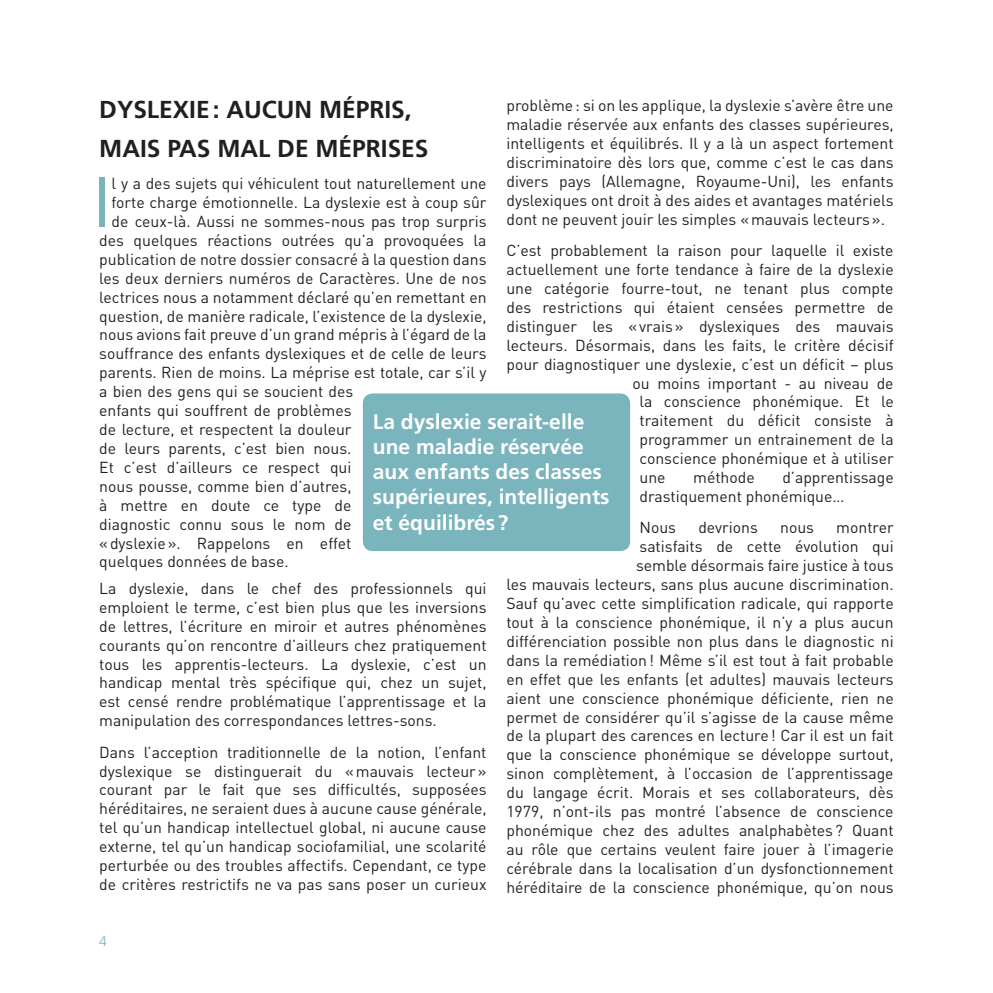
<style>
.page{position:relative;width:993px;height:993px;background:#fff}
.page>*{position:absolute;margin:0;border:0;box-sizing:border-box;transform-origin:0 0}
.Texte_lettrine{font:68.77px "DIN";color:#7ab4bd}
.Titre_articles{font:700 24.5px "Frutiger LT Std";color:#231f20}
.Chapeau_dyslexie{font:700 21px/25.2px "Frutiger LT Std";color:#fff}
.Texte{font:15.75px/18.9px "DIN";color:#231f20;text-align:justify}
.Texte_lettrine-2{font:15.75px "DIN";color:#231f20}
.t1{font:300 14px "Frutiger LT Std";color:#7ab4bd}
</style>
<div class="page">
<div style="left:363px;top:393px;width:267px;height:158px;background:#7ab4bd;border-radius:10px"></div>
<p class="Titre_articles" style="left:99px;top:95px;width:314px">DYSLEXIE: AUCUN MÉPRIS,</p>
<p class="Titre_articles" style="left:99px;top:134px;width:331px">MAIS PAS MAL DE MÉPRISES</p>
<p class="Texte_lettrine" style="left:92px;top:163px;width:21px">I</p>
<p class="Texte_lettrine-2" style="left:112px;top:174px;width:376px">l y a des sujets qui véhiculent tout naturellement une</p>
<p class="Texte" style="left:506px;top:96px;width:388px">problème: si on les applique, la dyslexie s’avère être une maladie réservée aux enfants des classes supérieures, intelligents et équilibrés. Il y a là un aspect fortement discriminatoire dès lors que, comme c’est le cas dans divers pays (Allemagne, Royaume-Uni), les enfants dyslexiques ont droit à des aides et avantages matériels dont ne peuvent jouir les simples «mauvais lecteurs».</p>
<p class="Texte" style="left:506px;top:241px;width:388px">C’est probablement la raison pour laquelle il existe</p>
<p class="Texte" style="left:506px;top:260px;width:388px">actuellement une forte tendance à faire de la dyslexie</p>
<p class="Texte" style="left:506px;top:279px;width:388px">une catégorie fourre-tout, ne tenant plus compte</p>
<p class="Texte" style="left:506px;top:298px;width:388px">des restrictions qui étaient censées permettre de</p>
<p class="Texte" style="left:506px;top:317px;width:388px">distinguer les «vrais» dyslexiques des mauvais</p>
<p class="Texte" style="left:506px;top:336px;width:388px">lecteurs. Désormais, dans les faits, le critère décisif</p>
<p class="Texte" style="left:506px;top:354px;width:388px">pour diagnostiquer une dyslexie, c’est un déficit – plus</p>
<p class="Texte" style="left:632px;top:373px;width:262px">ou moins important - au niveau de</p>
<p class="Texte" style="left:639px;top:392px;width:255px">la conscience phonémique. Et le</p>
<p class="Texte" style="left:639px;top:411px;width:255px">traitement du déficit consiste à</p>
<p class="Texte" style="left:639px;top:430px;width:255px">programmer un entrainement de la</p>
<p class="Texte" style="left:639px;top:449px;width:255px">conscience phonémique et à utiliser</p>
<p class="Texte" style="left:639px;top:468px;width:28px">une</p>
<p class="Texte" style="left:693px;top:468px;width:63px">méthode</p>
<p class="Texte_lettrine-2" style="left:112px;top:193px;width:376px">forte charge émotionnelle. La dyslexie est à coup sûr</p>
<p class="Texte_lettrine-2" style="left:112px;top:212px;width:376px">de ceux-là. Aussi ne sommes-nous pas trop surpris</p>
<p class="Texte_lettrine-2" style="left:99px;top:231px;width:388px">des quelques réactions outrées qu’a provoquées la</p>
<p class="Texte_lettrine-2" style="left:99px;top:250px;width:388px">publication de notre dossier consacré à la question dans</p>
<p class="Texte_lettrine-2" style="left:99px;top:269px;width:388px">les deux derniers numéros de Caractères. Une de nos</p>
<p class="Texte_lettrine-2" style="left:99px;top:288px;width:388px">lectrices nous a notamment déclaré qu’en remettant en</p>
<p class="Texte_lettrine-2" style="left:99px;top:307px;width:388px">question, de manière radicale, l’existence de la dyslexie,</p>
<p class="Texte_lettrine-2" style="left:99px;top:326px;width:388px">nous avions fait preuve d’un grand mépris à l’égard de la</p>
<p class="Texte_lettrine-2" style="left:99px;top:344px;width:388px">souffrance des enfants dyslexiques et de celle de leurs</p>
<p class="Texte_lettrine-2" style="left:99px;top:363px;width:388px">parents. Rien de moins. La méprise est totale, car s’il y</p>
<p class="Texte_lettrine-2" style="left:99px;top:382px;width:255px">a bien des gens qui se soucient des</p>
<p class="Texte_lettrine-2" style="left:99px;top:401px;width:253px">enfants qui souffrent de problèmes</p>
<p class="Texte_lettrine-2" style="left:99px;top:420px;width:253px">de lecture, et respectent la douleur</p>
<p class="Texte_lettrine-2" style="left:99px;top:439px;width:253px">de leurs parents, c’est bien nous.</p>
<p class="Texte_lettrine-2" style="left:99px;top:458px;width:253px">Et c’est d’ailleurs ce respect qui</p>
<p class="Texte_lettrine-2" style="left:99px;top:477px;width:254px">nous pousse, comme bien d’autres,</p>
<p class="Texte_lettrine-2" style="left:99px;top:496px;width:254px">à mettre en doute ce type de</p>
<p class="Texte_lettrine-2" style="left:99px;top:515px;width:253px">diagnostic connu sous le nom de</p>
<p class="Texte_lettrine-2" style="left:99px;top:533px;width:254px">«dyslexie». Rappelons en effet</p>
<p class="Texte_lettrine-2" style="left:99px;top:552px;width:191px">quelques données de base.</p>
<p class="Texte" style="left:99px;top:578px;width:388px">La dyslexie, dans le chef des professionnels qui emploient le terme, c’est bien plus que les inversions de lettres, l’écriture en miroir et autres phénomènes courants qu’on rencontre d’ailleurs chez pratiquement tous les apprentis-lecteurs. La dyslexie, c’est un handicap mental très spécifique qui, chez un sujet, est censé rendre problématique l’apprentissage et la manipulation des correspondances lettres-sons.</p>
<p class="Texte" style="left:99px;top:742px;width:388px">Dans l’acception traditionnelle de la notion, l’enfant dyslexique se distinguerait du «mauvais lecteur» courant par le fait que ses difficultés, supposées héréditaires, ne seraient dues à aucune cause générale, tel qu’un handicap intellectuel global, ni aucune cause externe, tel qu’un handicap sociofamilial, une scolarité perturbée ou des troubles affectifs. Cependant, ce type de critères restrictifs ne va pas sans poser un curieux</p>
<p class="Chapeau_dyslexie" style="left:373px;top:408px;width:238px">La dyslexie serait-elle une maladie réservée aux enfants des classes supérieures, intelligents et équilibrés ?</p>
<p class="Texte" style="left:639px;top:468px;width:255px;text-indent:143px">d’apprentissage drastiquement phonémique…</p>
<p class="Texte" style="left:639px;top:518px;width:38px">Nous</p>
<p class="Texte" style="left:698px;top:518px;width:61px">devrions</p>
<p class="Texte" style="left:779px;top:518px;width:35px">nous</p>
<p class="Texte" style="left:506px;top:518px;width:388px;text-align:right">montrer<br>satisfaits de cette évolution qui<br>semble désormais faire justice à tous<br>les mauvais lecteurs, sans plus aucune discrimination.<br>Sauf qu’avec cette simplification radicale, qui rapporte tout à la conscience phonémique, il n’y a plus aucun différenciation possible non plus dans le diagnostic ni dans la remédiation! Même s’il est tout à fait probable en effet que les enfants (et adultes) mauvais lecteurs aient une conscience phonémique déficiente, rien ne permet de considérer qu’il s’agisse de la cause même de la plupart des carences en lecture! Car il est un fait que la conscience phonémique se développe surtout, sinon complètement, à l’occasion de l’apprentissage du langage écrit. Morais et ses collaborateurs, dès 1979, n’ont-ils pas montré l’absence de conscience phonémique chez des adultes analphabètes ? Quant au rôle que certains veulent faire jouer à l’imagerie cérébrale dans la localisation d’un dysfonctionnement héréditaire de la conscience phonémique, qu’on nous</p>
<p class="t1" style="left:99px;top:932px;width:9px">4</p>
</div>
